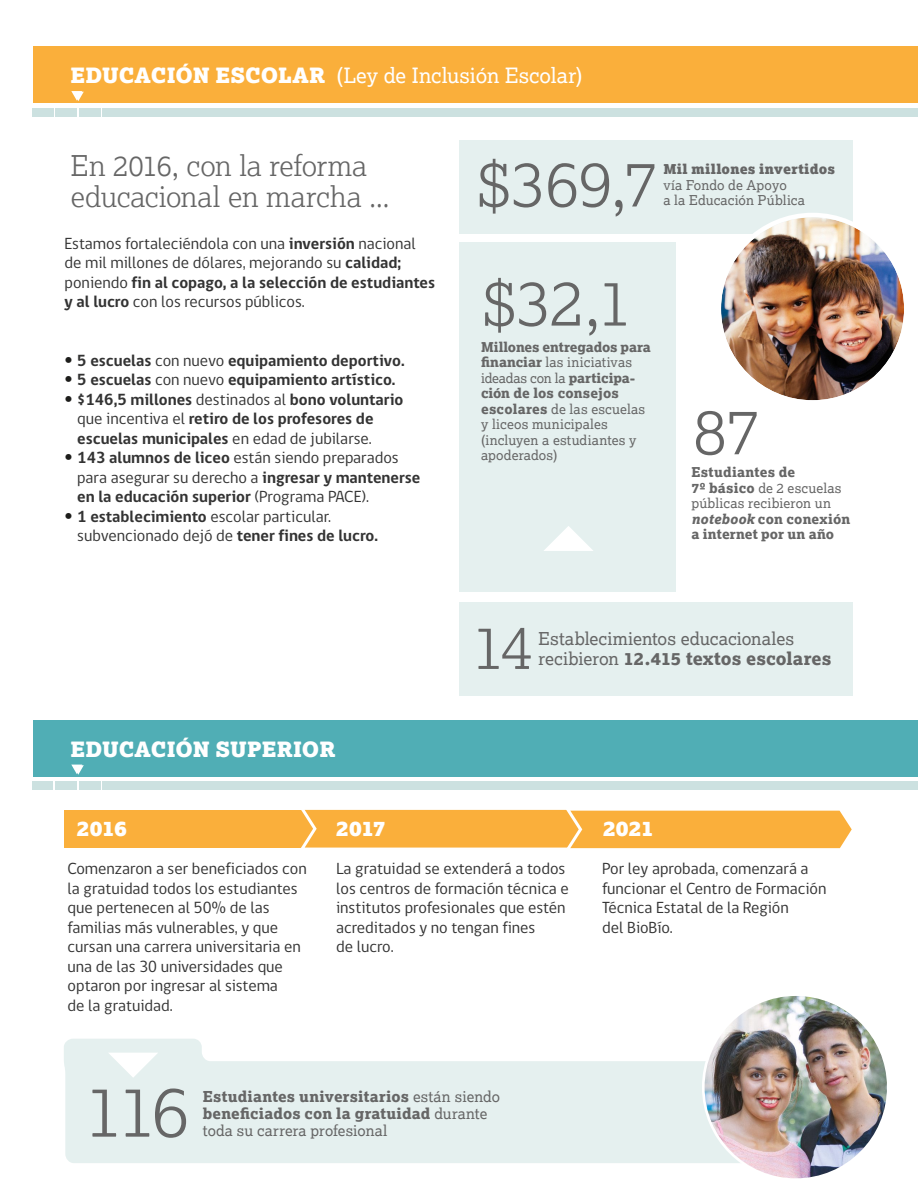
<style>
.page{position:relative;width:918px;height:1188px;background:#fff}
.page>*{position:absolute;margin:0;border:0;box-sizing:border-box;transform-origin:0 0}
.t1{font:300 70.5px "Lexia";color:#666}
.t2{font:300 63.45px "Lexia";letter-spacing:-.02em;color:#666}
.t3{font:300 60.3px "Lexia";color:#666}
.t4{font:300 28.5px/31.5px "Lexia";letter-spacing:-.005em;color:#666}
.t5{font:21px "Lexia";color:#fff}
.t6{font:900 21px "Lexia";color:#fff}
.t7{font:17.7px/20.2px "Lexia";color:#666}
.t8{font:16.5px/19.5px "gob CL";color:#333}
.t9{font:700 16.5px/19.5px "gob CL";color:#333}
.t10{font:800 15px/17.2px "Lexia";letter-spacing:.01em;color:#666}
.t11{font:13.5px/15.6px "Lexia";letter-spacing:.01em;color:#666}
.t12{font:800 13.5px/15.5px "Lexia";letter-spacing:.01em;color:#666}
.t13{font:900 13.5px "Lexia";letter-spacing:.02em;color:#666}
.s1{font-weight:900}
.s2{font-weight:700}
.s3{font-family:"Helvetica";font-weight:300;color:#1d1d1b}
.s4{font-weight:400}
.s5{font-weight:800}
.s6{font-style:italic}
</style>
<div class="page">
<div style="left:459px;top:140px;width:394px;height:94px;background:#e5f0ef"></div>
<div style="left:459px;top:603px;width:394px;height:93px;background:#e5f0ef"></div>
<div style="left:34px;top:720px;width:884px;height:57px;background:#50aeb5"></div>
<div style="left:32px;top:781px;width:21px;height:9px;background:#cce1e0"></div>
<div style="left:56px;top:781px;width:21px;height:9px;background:#cce1e0"></div>
<div style="left:79px;top:781px;width:21px;height:9px;background:#cce1e0"></div>
<div style="left:102px;top:781px;width:816px;height:9px;background:#cce1e0"></div>
<svg style="left:71px;top:765px;width:13px;height:10px"></svg>
<div style="left:34px;top:47px;width:884px;height:56px;background:#faaf3b"></div>
<svg style="left:64px;top:1039px;width:676px;height:124px;background:#e8f2f1"></svg>
<div style="left:32px;top:108px;width:22px;height:9px;background:#cce1e0"></div>
<div style="left:56px;top:108px;width:21px;height:9px;background:#cce1e0"></div>
<div style="left:79px;top:108px;width:21px;height:9px;background:#cce1e0"></div>
<div style="left:102px;top:108px;width:816px;height:9px;background:#cce1e0"></div>
<svg style="left:71px;top:91px;width:13px;height:10px"></svg>
<div style="left:459px;top:242px;width:216px;height:350px;background:#e5f0ef"></div>
<img style="left:721px;top:213px;width:183px;height:188px">
<div style="left:65px;top:810px;width:252px;height:38px;background:#faaf3b"></div>
<svg style="left:301px;top:809px;width:551px;height:40px;background:#fab54b"></svg>
<img style="left:703px;top:995px;width:185px;height:185px;border-radius:93px">
<svg style="left:108px;top:1053px;width:50px;height:25px"></svg>
<svg style="left:544px;top:526px;width:49px;height:25px"></svg>
<p class="t5" style="left:71px;top:62px;width:514px"><span class="s1">EDUCACIÓN ESCOLAR</span> (Ley de Inclusión Escolar)</p>
<h3 class="t4" style="left:71px;top:149px;width:320px">En 2016, con la reforma educacional en marcha ...</h3>
<p class="t8" style="left:65px;top:234px;width:372px">Estamos fortaleciéndola con una <span class="s2">inversión</span> nacional de mil millones de dólares, mejorando su <span class="s2">calidad; </span>poniendo <span class="s2">fin al copago, a la selección de estudiantes y al lucro</span> con los recursos públicos.</p>
<p class="t9" style="left:64px;top:351px;width:342px"><span class="s3">•</span> 5 escuelas <span class="s4">con nuevo</span> equipamiento deportivo.</p>
<p class="t9" style="left:65px;top:370px;width:332px"><span class="s3">•</span> 5 escuelas <span class="s4">con nuevo</span> equipamiento artístico.</p>
<p class="t9" style="left:77px;top:390px;width:328px;text-indent:-13px"><span class="s3">•</span> $146,5 millones <span class="s4">destinados al</span> bono voluntario <span class="s4">que incentiva el</span> retiro de los profesores de escuelas municipales <span class="s4">en edad de jubilarse.</span></p>
<p class="t8" style="left:77px;top:448px;width:345px;text-indent:-13px"><span class="s3">•</span> <span class="s2">143 alumnos de liceo</span> están siendo preparados para asegurar su derecho a <span class="s2">ingresar y mantenerse en la educación superior</span> (Programa PACE).</p>
<p class="t8" style="left:77px;top:507px;width:302px;text-indent:-13px"><span class="s3">•</span> <span class="s2">1 establecimiento</span> escolar particular. subvencionado dejó de <span class="s2">tener fines de lucro.</span></p>
<h2 class="t2" style="left:477px;top:143px;width:183px">$369,7</h2>
<p class="t13" style="left:663px;top:160px;width:173px">Mil millones invertidos</p>
<p class="t11" style="left:663px;top:177px;width:125px">vía Fondo de Apoyo</p>
<p class="t11" style="left:663px;top:192px;width:143px">a la Educación Pública</p>
<h2 class="t2" style="left:482px;top:263px;width:151px">$32,1</h2>
<p class="t11" style="left:481px;top:338px;width:171px"><span class="s5">Millones entregados para financiar</span> las iniciativas ideadas con la <span class="s5">participa&shy;ción de los consejos escolares</span> de las escuelas y liceos municipales (incluyen a estudiantes y apoderados)</p>
<h2 class="t2" style="left:693px;top:391px;width:69px">87</h2>
<p class="t12" style="left:692px;top:464px;width:160px">Estudiantes de<br>7º básico <span class="s4">de 2 escuelas públicas recibieron un </span><span class="s6">notebook</span> con conexión a internet por un año</p>
<p class="t6" style="left:71px;top:735px;width:266px">EDUCACIÓN SUPERIOR</p>
<h3 class="t3" style="left:472px;top:609px;width:62px">14</h3>
<p class="t7" style="left:539px;top:628px;width:294px">Establecimientos educacionales recibieron <span class="s5">12.415 textos escolares</span></p>
<p class="t6" style="left:77px;top:814px;width:52px">2016</p>
<p class="t8" style="left:68px;top:859px;width:241px">Comenzaron a ser beneficiados con la gratuidad todos los estudiantes que pertenecen al 50% de las familias más vulnerables, y que cursan una carrera universitaria en una de las 30 universidades que optaron por ingresar al sistema<br>de la gratuidad.</p>
<p class="t6" style="left:336px;top:814px;width:51px">2017</p>
<p class="t6" style="left:603px;top:814px;width:52px">2021</p>
<p class="t8" style="left:602px;top:859px;width:226px">Por ley aprobada, comenzará a funcionar el Centro de Formación<br>Técnica Estatal de la Región<br>del BioBío.</p>
<p class="t8" style="left:336px;top:859px;width:234px">La gratuidad se extenderá a todos los centros de formación técnica e institutos profesionales que estén acreditados y no tengan fines<br>de lucro.</p>
<h1 class="t1" style="left:85px;top:1067px;width:106px">116</h1>
<p class="t10" style="left:203px;top:1088px;width:299px">Estudiantes universitarios <span class="s4">están siendo </span>beneficiados con la gratuidad <span class="s4">durante toda su carrera profesional</span></p>
</div>
